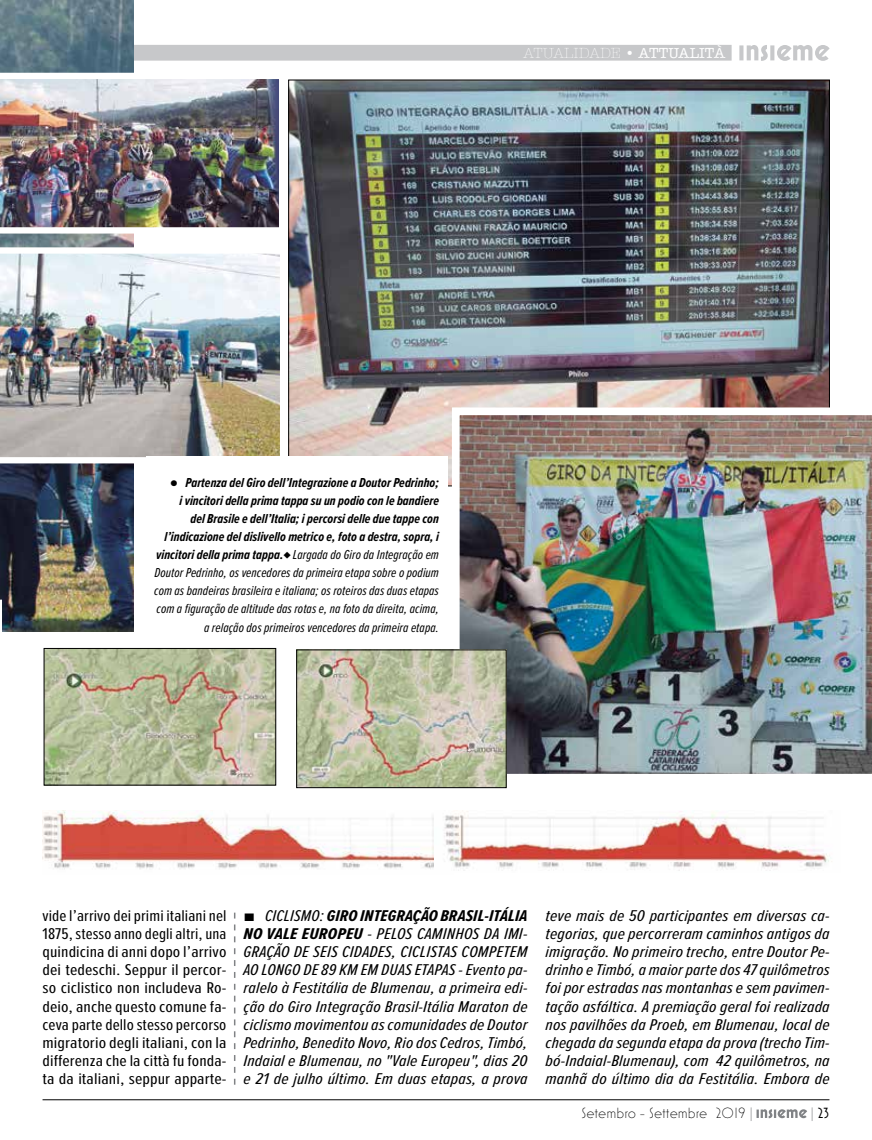
<style>
.page{position:relative;width:872px;height:1140px;background:#fff}
.page>*{position:absolute;margin:0;border:0;box-sizing:border-box;transform-origin:0 0}
.t1{font:italic 16.2px/18.1px "Proxima Nova Ex Cn";letter-spacing:.005em;color:#000;text-align:justify;scale:1.2 1}
.t2{font:italic 16.2px/18.1px "Proxima Nova Ex Cn";letter-spacing:.005em;color:#000;text-align:justify;scale:1.16 1}
.t3{font:16.2px/18.1px "Proxima Nova Ex Cn";letter-spacing:.005em;color:#000;text-align:justify;scale:1.16 1}
.t4{font:300 15px "Mostra Nuova";color:#000}
.t5{font:300 15px "American Typewriter";color:#fff}
.t6{font:15px "Mostra Nuova";color:#000}
.t7{font:italic 13.5px/18.1px "Proxima Nova Ex Cn";letter-spacing:.005em;color:#000;text-align:right}
.s1{font-weight:700}
.s2{font-weight:400}
.s3{font-family:"Times New Roman";font-weight:700}
.s4{font-family:"Arial";font-style:normal}
.s5{font-family:"Times New Roman";font-weight:400;color:#808285}
.s6{font-family:"Times New Roman";color:#808285}
</style>
<div class="page">
<div style="left:43px;top:45px;width:688px;height:16px;background:#c7c8ca"></div>
<svg style="left:739px;top:45px;width:90px;height:16px"></svg>
<svg style="left:756px;top:1109px;width:51px;height:9px"></svg>
<hr style="left:43px;top:1099px;width:786px;height:1px;background:#000">
<img style="left:0;top:0;width:134px;height:631px">
<img style="left:0;top:73px;width:279px;height:160px">
<img style="left:0;top:247px;width:280px;height:216px">
<img style="left:290px;top:82px;width:537px;height:402px">
<img style="left:452px;top:407px;width:420px;height:374px">
<svg style="left:234px;top:912px;width:1px;height:172px"></svg>
<img style="left:43px;top:810px;width:391px;height:59px">
<img style="left:298px;top:651px;width:206px;height:135px">
<div style="left:296px;top:649px;width:210px;height:139px;border:1px solid #000"></div>
<img style="left:444px;top:810px;width:388px;height:61px">
<img style="left:46px;top:650px;width:228px;height:133px">
<div style="left:44px;top:648px;width:232px;height:137px;border:1px solid #000"></div>
<div style="left:146px;top:456px;width:301px;height:186px;background:#fff"></div>
<svg style="left:0;top:599px;width:2px;height:32px"></svg>
<p class="t5" style="left:523px;top:42px;width:203px">ATUALIDADE <span class="s1">•</span> <span class="s2">ATTUALITÀ</span></p>
<p class="t7" style="left:154px;top:473px;width:286px"><span class="s3">●</span> <span class="s1">Partenza del Giro dell’Integrazione a Doutor Pedrinho;<br>i vincitori della prima tappa su un podio con le bandiere<br>del Brasile e dell’Italia; i percorsi delle due tappe con l’indicazione del dislivello metrico e, foto a destra, sopra, i vincitori della prima tappa.♦</span> Largada do Giro da Integração em Doutor Pedrinho, os vencedores da primeira etapa sobre o podium com as bandeiras brasileira e italiana; os roteiros das duas etapas com a figuração de altitude das rotas e, na foto da direita, acima, a relação dos primeiros vencedores da primeira etapa.</p>
<p class="t3" style="left:43px;top:906px;width:160px">vide l’arrivo dei primi italiani nel 1875, stesso anno degli altri, una quindicina di anni dopo l’arrivo dei tedeschi. Seppur il percor&shy;so ciclistico non includeva Ro&shy;deio, anche questo comune fa&shy;ceva parte dello stesso percorso migratorio degli italiani, con la differenza che la città fu fonda&shy;ta da italiani, seppur apparte-</p>
<p class="t2" style="left:243px;top:906px;width:246px"><span class="s4">■</span> CICLISMO: <span class="s1">GIRO INTEGRAÇÃO BRASIL-ITÁLIA NO VALE EUROPEU</span> - PELOS CAMINHOS DA IMI-GRAÇÃO DE SEIS CIDADES, CICLISTAS COMPETEM AO LONGO DE 89 KM EM DUAS ETAPAS - Evento pa&shy;ralelo à Festitália de Blumenau, a primeira edi&shy;ção do Giro Integração Brasil-Itália Maraton de ciclismo movimentou as comunidades de Doutor Pedrinho, Benedito Novo, Rio dos Cedros, Timbó, Indaial e Blumenau, no "Vale Europeu", dias 20 e 21 de julho último. Em duas etapas, a prova</p>
<p class="t1" style="left:545px;top:906px;width:238px">teve mais de 50 participantes em diversas ca&shy;tegorias, que percorreram caminhos antigos da imigração. No primeiro trecho, entre Doutor Pe&shy;drinho e Timbó, a maior parte dos 47 quilômetros foi por estradas nas montanhas e sem pavimen&shy;tação asfáltica. A premiação geral foi realizada nos pavilhões da Proeb, em Blumenau, local de chegada da segunda etapa da prova (trecho Tim&shy;bó-Indaial-Blumenau), com 42 quilômetros, na manhã do último dia da Festitália. Embora de</p>
<p class="t4" style="left:581px;top:1104px;width:173px">Setembro - Settembre 2019 <span class="s5">|</span></p>
<p class="t6" style="left:811px;top:1104px;width:20px"><span class="s6">|</span> 23</p>
</div>
